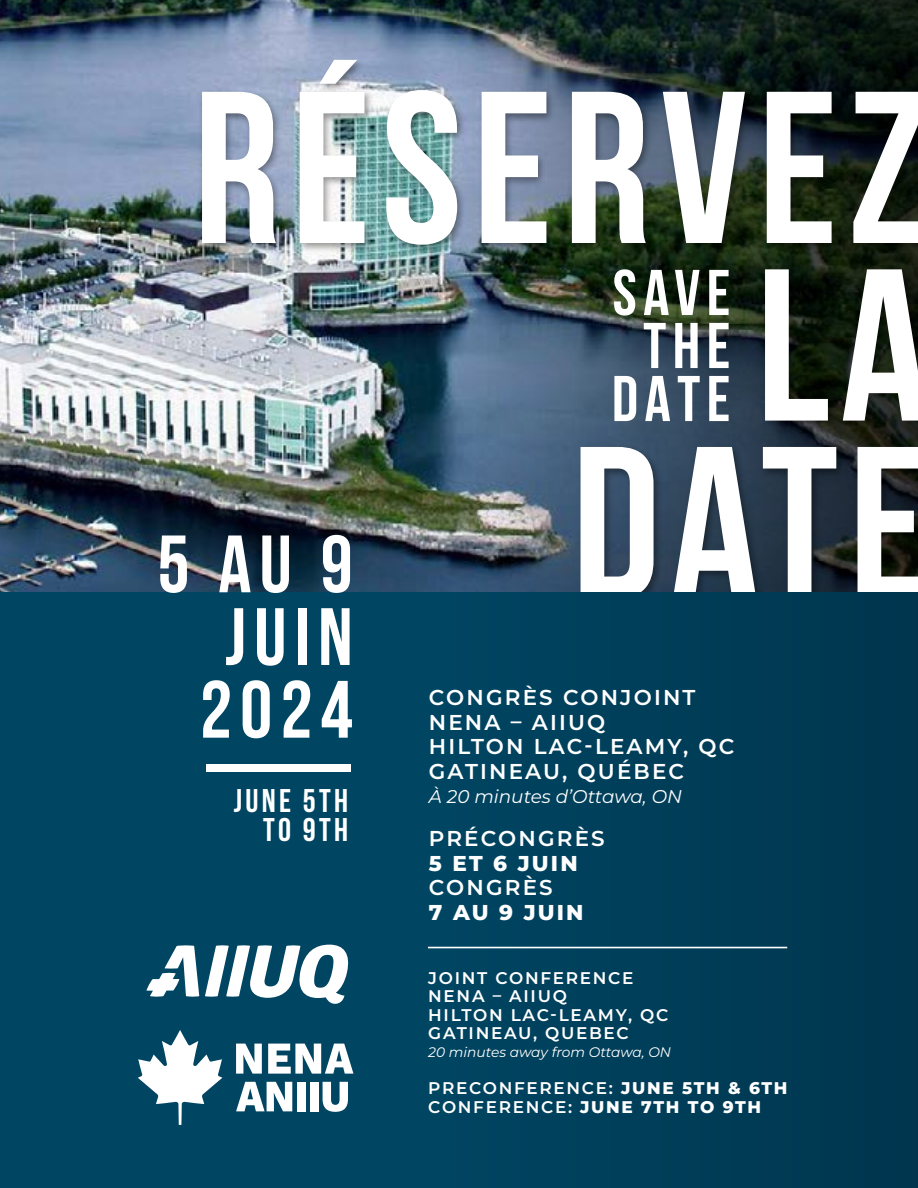
<style>
.page{position:relative;width:918px;height:1188px;background:#fff}
.page>*{position:absolute;margin:0;border:0;box-sizing:border-box;transform-origin:0 0}
.t1{font:216px/177.6px "Bebas Neue";letter-spacing:.05em;color:#fff;text-align:right}
.t2{font:81.15px/72.8px "Bebas Neue";letter-spacing:.1em;color:#fff;text-align:right}
.t3{font:64.5px/52.9px "Bebas Neue";letter-spacing:.1em;color:#fff;text-align:center}
.t4{font:32.85px/29.4px "Bebas Neue";letter-spacing:.1em;color:#fff;text-align:right}
.t5{font:600 21.45px/24.6px "Montserrat";letter-spacing:.1em;color:#fff}
.t6{font:800 21.45px "Montserrat";letter-spacing:.1em;color:#fff}
.t7{font:italic 18.45px "Montserrat";color:#fff}
.t8{font:600 16.95px/18.5px "Montserrat";letter-spacing:.1em;color:#fff}
.t9{font:italic 13.8px "Montserrat";color:#fff}
.s1{font-weight:800}
</style>
<div class="page">
<img style="left:0;top:0;width:76px;height:592px">
<img style="left:76px;top:0;width:842px;height:592px">
<img style="left:141px;top:7px;width:777px;height:585px">
<div style="left:0;top:592px;width:918px;height:596px;background:linear-gradient(to right,#004967,#003952)"></div>
<div style="left:206px;top:764px;width:144px;height:8px;background:#fff"></div>
<hr style="left:428px;top:947px;width:359px;height:1px;background:#fff">
<svg style="left:147px;top:945px;width:52px;height:52px"></svg>
<svg style="left:205px;top:945px;width:146px;height:60px"></svg>
<svg style="left:236px;top:1044px;width:26px;height:30px"></svg>
<svg style="left:268px;top:1044px;width:85px;height:30px"></svg>
<svg style="left:236px;top:1082px;width:56px;height:29px"></svg>
<div style="left:297px;top:1082px;width:8px;height:29px;background:#fff"></div>
<div style="left:310px;top:1082px;width:8px;height:29px;background:#fff"></div>
<svg style="left:323px;top:1082px;width:25px;height:30px"></svg>
<svg style="left:138px;top:1030px;width:84px;height:95px"></svg>
<h1 class="t1" style="left:193px;top:78px;width:736px">RÉSERVEZ<br>LA<br>DATE</h1>
<h3 class="t3" style="left:612px;top:266px;width:120px">SAVE<br>THE<br>DATE</h3>
<h2 class="t2" style="left:157px;top:527px;width:197px">5 AU 9<br>JUIN<br>2024</h2>
<p class="t5" style="left:429px;top:685px;width:307px">CONGRÈS CONJOINT<br>NENA – AIIUQ<br>HILTON LAC-LEAMY, QC<br>GATINEAU, QUÉBEC</p>
<p class="t7" style="left:429px;top:784px;width:255px">À 20 minutes d’Ottawa, ON</p>
<p class="t5" style="left:429px;top:826px;width:177px">PRÉCONGRÈS</p>
<p class="t6" style="left:429px;top:849px;width:150px">5 ET 6 JUIN</p>
<p class="t5" style="left:429px;top:875px;width:125px">CONGRÈS</p>
<p class="t6" style="left:429px;top:898px;width:156px">7 AU 9 JUIN</p>
<h3 class="t4" style="left:234px;top:785px;width:116px">JUNE 5TH<br>TO 9TH</h3>
<p class="t8" style="left:428px;top:968px;width:242px">JOINT CONFERENCE<br>NENA – AIIUQ<br>HILTON LAC-LEAMY, QC<br>GATINEAU, QUEBEC</p>
<p class="t9" style="left:428px;top:1043px;width:244px">20 minutes away from Ottawa, ON</p>
<p class="t8" style="left:428px;top:1079px;width:361px">PRECONFERENCE: <span class="s1">JUNE 5TH &amp; 6TH<br></span>CONFERENCE: <span class="s1">JUNE 7TH TO 9TH</span></p>
</div>
